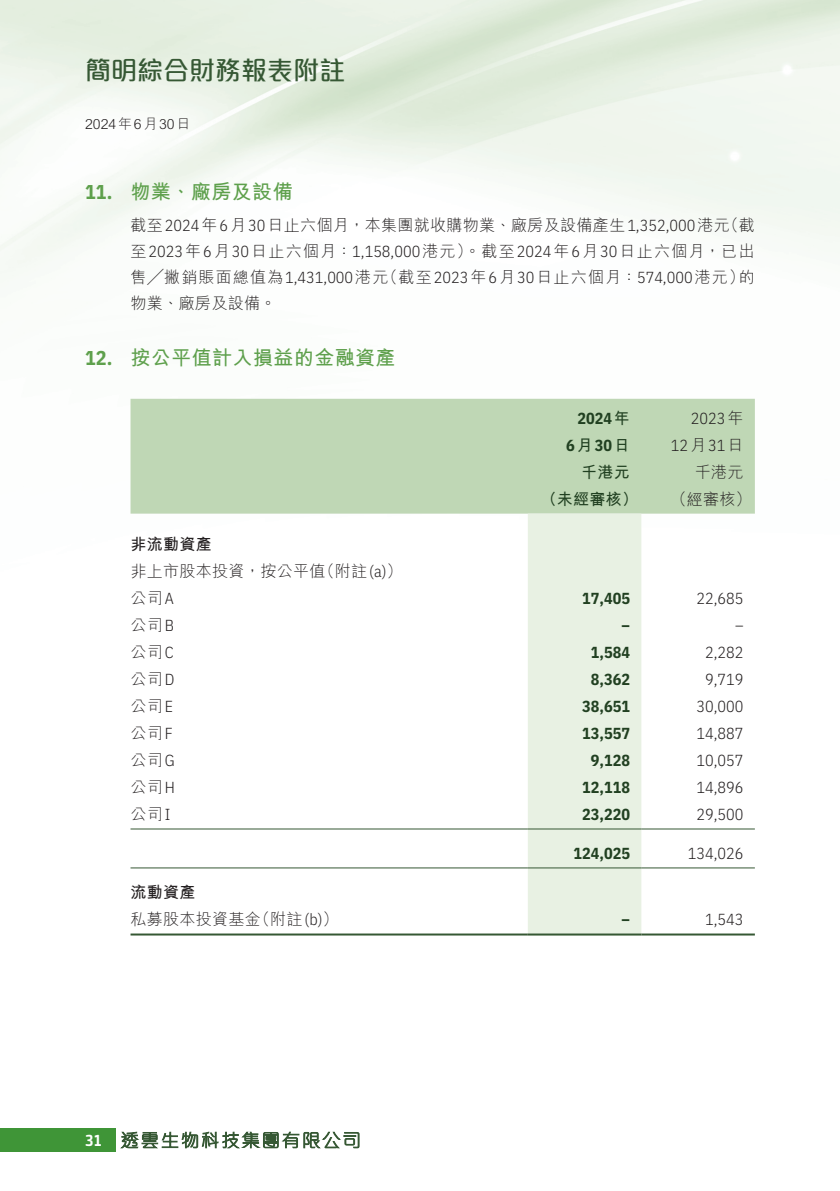
<style>
.page{position:relative;width:840px;height:1191px;background:#fff}
.page>*{position:absolute;margin:0;border:0;box-sizing:border-box;transform-origin:0 0}
.t1{font:500 26px "M Elle HK";color:#365834}
._01_H1{font:700 20px "M Hei HK";letter-spacing:.02em;color:#5ea04c}
._01_H1-2{font:700 condensed 20px "IBM Plex Sans";color:#5ea04c}
.t2{font:700 18px "Neuron";color:#fff}
._50_Table_txt{font:300 condensed 16px "IBM Plex Sans";color:#231f20}
._50_Table_txt-2{font:300 16px "M Hei HK";letter-spacing:.02em;color:#231f20}
._50_Table_txt-3{font:700 condensed 16px "IBM Plex Sans";color:#214021}
._00_txt{font:300 16px/26px "M Hei HK";letter-spacing:.07em;color:#231f20}
._00_txt-2{font:300 16px "M Hei HK";letter-spacing:.08em;color:#231f20}
._00_txt-3{font:300 16px "M Hei HK";letter-spacing:.02em;color:#231f20}
._50_Table_txt-4{font:700 16px "M Hei HK";letter-spacing:.02em;color:#214021}
._50_Table_txt-5{font:700 16px "M Hei HK";letter-spacing:.02em;color:#231f20}
._00_txt-4{font:300 16px "M Hei HK";letter-spacing:.045em;color:#231f20}
.t3{font:300 14px "M Hei HK";letter-spacing:.125em;color:#231f20}
.s1{font-family:"IBM Plex Sans";font-stretch:condensed}
.s2{font-family:"M Hei HK";font-stretch:normal}
</style>
<div class="page">
<img style="left:0;top:0;width:839px;height:1149px">
<div style="left:0;top:1128px;width:116px;height:24px;background:#3f9537"></div>
<svg style="left:121px;top:1131px;width:238px;height:17px"></svg>
<div style="left:130px;top:399px;width:624px;height:114px;background:#bfd7b5"></div>
<div style="left:527px;top:513px;width:114px;height:420px;background:#e8f1e3"></div>
<hr style="left:130px;top:828px;width:397px;height:1px;background:#365834">
<hr style="left:527px;top:828px;width:114px;height:1px;background:#365834">
<hr style="left:641px;top:828px;width:113px;height:1px;background:#365834">
<hr style="left:130px;top:867px;width:397px;height:1px;background:#365834">
<hr style="left:527px;top:867px;width:114px;height:1px;background:#365834">
<hr style="left:641px;top:867px;width:113px;height:1px;background:#365834">
<hr style="left:130px;top:933px;width:397px;height:2px;background:#365834">
<hr style="left:527px;top:933px;width:114px;height:2px;background:#365834">
<hr style="left:641px;top:933px;width:113px;height:2px;background:#365834">
<h1 class="t1" style="left:85px;top:57px;width:261px">簡明綜合財務報表附註</h1>
<p class="t3" style="left:85px;top:117px;width:107px">2024年6月30日</p>
<p class="_01_H1-2" style="left:85px;top:176px;width:29px">11.</p>
<p class="_01_H1-2" style="left:85px;top:342px;width:29px">12.</p>
<p class="_01_H1" style="left:130px;top:177px;width:163px">物業、廠房及設備</p>
<p class="_00_txt-4" style="left:722px;top:217px;width:33px">（截</p>
<p class="_00_txt-3" style="left:130px;top:217px;width:600px">截至<span class="s1">2024</span>年<span class="s1">6</span>月<span class="s1">30</span>日止六個月，本集團就收購物業、廠房及設備產生<span class="s1">1,352,000</span>港元</p>
<p class="_00_txt-2" style="left:130px;top:243px;width:625px">至<span class="s1">2023</span>年<span class="s1">6</span>月<span class="s1">30</span>日止六個月：<span class="s1">1,158,000</span>港元）。截至<span class="s1">2024</span>年<span class="s1">6</span>月<span class="s1">30</span>日止六個月，已出</p>
<p class="_00_txt-4" style="left:738px;top:269px;width:17px">的</p>
<p class="_00_txt" style="left:130px;top:264px;width:259px">售╱撇銷賬面總值為<span class="s1">1,431,000</span>港元物業、廠房及設備。</p>
<p class="_01_H1" style="left:130px;top:343px;width:266px">按公平值計入損益的金融資產</p>
<p class="_00_txt" style="left:381px;top:264px;width:364px">（截至<span class="s1">2023</span>年<span class="s1">6</span>月<span class="s1">30</span>日止六個月：<span class="s1">574,000</span>港元）</p>
<p class="_50_Table_txt-5" style="left:130px;top:532px;width:83px">非流動資產</p>
<p class="_50_Table_txt-2" style="left:319px;top:563px;width:85px">（附註 (<span class="s1">(a(</span></p>
<p class="_50_Table_txt-2" style="left:130px;top:563px;width:196px">非上市股本投資，按公平值</p>
<p class="_50_Table_txt-2" style="left:130px;top:590px;width:45px">公司<span class="s1">A</span></p>
<p class="_50_Table_txt-2" style="left:130px;top:617px;width:45px">公司<span class="s1">B</span></p>
<p class="_50_Table_txt-2" style="left:130px;top:644px;width:45px">公司<span class="s1">C</span></p>
<p class="_50_Table_txt-2" style="left:130px;top:671px;width:45px">公司<span class="s1">D</span></p>
<p class="_50_Table_txt-2" style="left:130px;top:698px;width:44px">公司<span class="s1">E</span></p>
<p class="_50_Table_txt-2" style="left:130px;top:725px;width:44px">公司<span class="s1">F</span></p>
<p class="_50_Table_txt-2" style="left:130px;top:752px;width:46px">公司<span class="s1">G</span></p>
<p class="_50_Table_txt-2" style="left:130px;top:779px;width:46px">公司<span class="s1">H</span></p>
<p class="_50_Table_txt-2" style="left:130px;top:806px;width:41px">公司<span class="s1">I</span></p>
<p class="_50_Table_txt-5" style="left:130px;top:880px;width:66px">流動資產</p>
<p class="_50_Table_txt-2" style="left:254px;top:911px;width:86px">（附註 (<span class="s1">(b(</span></p>
<p class="_50_Table_txt-2" style="left:130px;top:911px;width:132px">私募股本投資基金</p>
<p class="_50_Table_txt-3" style="left:577px;top:405px;width:54px">2024<span class="s2">年</span></p>
<p class="_50_Table_txt-3" style="left:565px;top:432px;width:65px">6<span class="s2">月</span>30<span class="s2">日</span></p>
<p class="_50_Table_txt-4" style="left:581px;top:460px;width:50px">千港元</p>
<p class="_50_Table_txt" style="left:690px;top:406px;width:54px">2023<span class="s2">年</span></p>
<p class="_50_Table_txt" style="left:670px;top:433px;width:74px">12<span class="s2">月</span>31<span class="s2">日</span></p>
<p class="_50_Table_txt-2" style="left:694px;top:464px;width:50px">千港元</p>
<p class="_50_Table_txt-4" style="left:540px;top:487px;width:98px">（未經審核）</p>
<p class="_50_Table_txt-2" style="left:670px;top:491px;width:82px">（經審核(</p>
<p class="_50_Table_txt-3" style="left:582px;top:585px;width:49px">17,405</p>
<p class="_50_Table_txt" style="left:696px;top:586px;width:48px">22,685</p>
<p class="_50_Table_txt-3" style="left:621px;top:612px;width:10px">–</p>
<p class="_50_Table_txt" style="left:734px;top:613px;width:10px">–</p>
<p class="_50_Table_txt-3" style="left:590px;top:639px;width:41px">1,584</p>
<p class="_50_Table_txt" style="left:704px;top:640px;width:40px">2,282</p>
<p class="_50_Table_txt-3" style="left:590px;top:666px;width:41px">8,362</p>
<p class="_50_Table_txt" style="left:704px;top:667px;width:40px">9,719</p>
<p class="_50_Table_txt-3" style="left:582px;top:693px;width:49px">38,651</p>
<p class="_50_Table_txt" style="left:696px;top:694px;width:48px">30,000</p>
<p class="_50_Table_txt-3" style="left:582px;top:720px;width:49px">13,557</p>
<p class="_50_Table_txt" style="left:696px;top:721px;width:48px">14,887</p>
<p class="_50_Table_txt-3" style="left:590px;top:747px;width:41px">9,128</p>
<p class="_50_Table_txt" style="left:696px;top:748px;width:48px">10,057</p>
<p class="_50_Table_txt-3" style="left:582px;top:774px;width:49px">12,118</p>
<p class="_50_Table_txt" style="left:696px;top:775px;width:48px">14,896</p>
<p class="_50_Table_txt-3" style="left:582px;top:801px;width:49px">23,220</p>
<p class="_50_Table_txt" style="left:696px;top:802px;width:48px">29,500</p>
<p class="_50_Table_txt-3" style="left:573px;top:840px;width:58px">124,025</p>
<p class="_50_Table_txt" style="left:687px;top:841px;width:57px">134,026</p>
<p class="_50_Table_txt-3" style="left:621px;top:906px;width:10px">–</p>
<p class="_50_Table_txt" style="left:704px;top:907px;width:40px">1,543</p>
<p class="t2" style="left:85px;top:1129px;width:19px">31</p>
</div>
